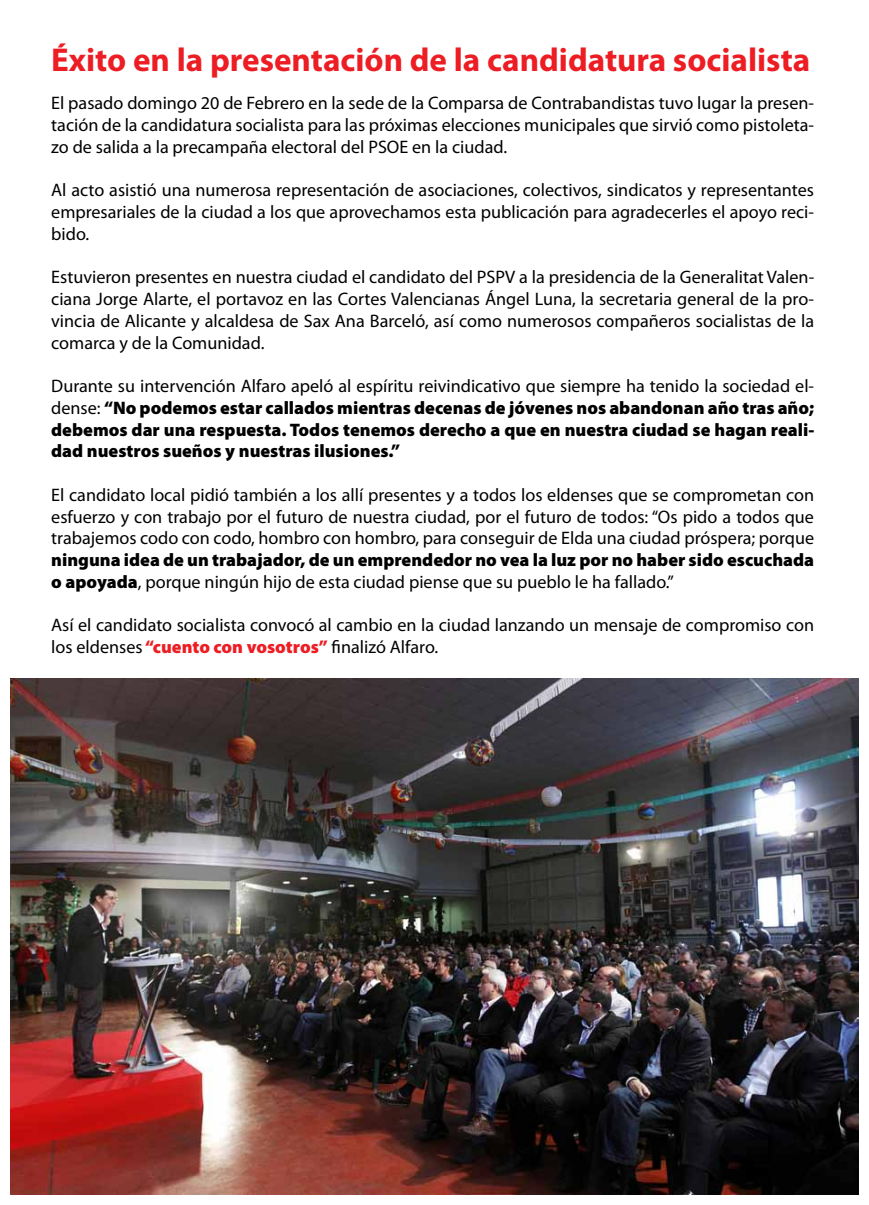
<style>
.page{position:relative;width:869px;height:1205px;background:#fff}
.page>*{position:absolute;margin:0;border:0;box-sizing:border-box;transform-origin:0 0}
.t1{font:700 33.12px "Myriad Pro";color:#ed1d24}
.t2{font:18.12px/21.8px "Myriad Pro";color:#000;text-align:justify}
.t3{font:900 18.12px/21.8px "Myriad Pro";color:#000;text-align:justify}
.s1{font-weight:400}
.s2{font-weight:900;color:#ed1d24}
</style>
<div class="page">
<img style="left:11px;top:679px;width:846px;height:515px">
<h1 class="t1" style="left:51px;top:38px;width:760px">Éxito en la presentación de la candidatura socialista</h1>
<p class="t2" style="left:51px;top:92px;width:764px">El pasado domingo 20 de Febrero en la sede de la Comparsa de Contrabandistas tuvo lugar la presen&shy;tación de la candidatura socialista para las próximas elecciones municipales que sirvió como pistoleta&shy;zo de salida a la precampaña electoral del PSOE en la ciudad.</p>
<p class="t2" style="left:51px;top:179px;width:764px">Al acto asistió una numerosa representación de asociaciones, colectivos, sindicatos y representantes empresariales de la ciudad a los que aprovechamos esta publicación para agradecerles el apoyo reci&shy;bido.</p>
<p class="t2" style="left:51px;top:266px;width:764px">Estuvieron presentes en nuestra ciudad el candidato del PSPV a la presidencia de la Generalitat Valen&shy;ciana Jorge Alarte, el portavoz en las Cortes Valencianas Ángel Luna, la secretaria general de la pro&shy;vincia de Alicante y alcaldesa de Sax Ana Barceló, así como numerosos compañeros socialistas de la comarca y de la Comunidad.</p>
<p class="t3" style="left:51px;top:374px;width:764px"><span class="s1">Durante su intervención Alfaro apeló al espíritu reivindicativo que siempre ha tenido la sociedad el&shy;dense:</span> “No podemos estar callados mientras decenas de jóvenes nos abandonan año tras año; debemos dar una respuesta. Todos tenemos derecho a que en nuestra ciudad se hagan reali&shy;dad nuestros sueños y nuestras ilusiones.”</p>
<p class="t2" style="left:51px;top:484px;width:764px">El candidato local pidió también a los allí presentes y a todos los eldenses que se comprometan con esfuerzo y con trabajo por el futuro de nuestra ciudad, por el futuro de todos: “Os pido a todos que trabajemos codo con codo, hombro con hombro, para conseguir de Elda una ciudad próspera; porque</p>
<p class="t3" style="left:51px;top:548px;width:764px">ninguna idea de un trabajador, de un emprendedor no vea la luz por no haber sido escuchada o apoyada<span class="s1">, porque ningún hijo de esta ciudad piense que su pueblo le ha fallado.”</span></p>
<p class="t2" style="left:51px;top:614px;width:764px">Así el candidato socialista convocó al cambio en la ciudad lanzando un mensaje de compromiso con los eldenses <span class="s2">“cuento con vosotros”</span> finalizó Alfaro.</p>
</div>
